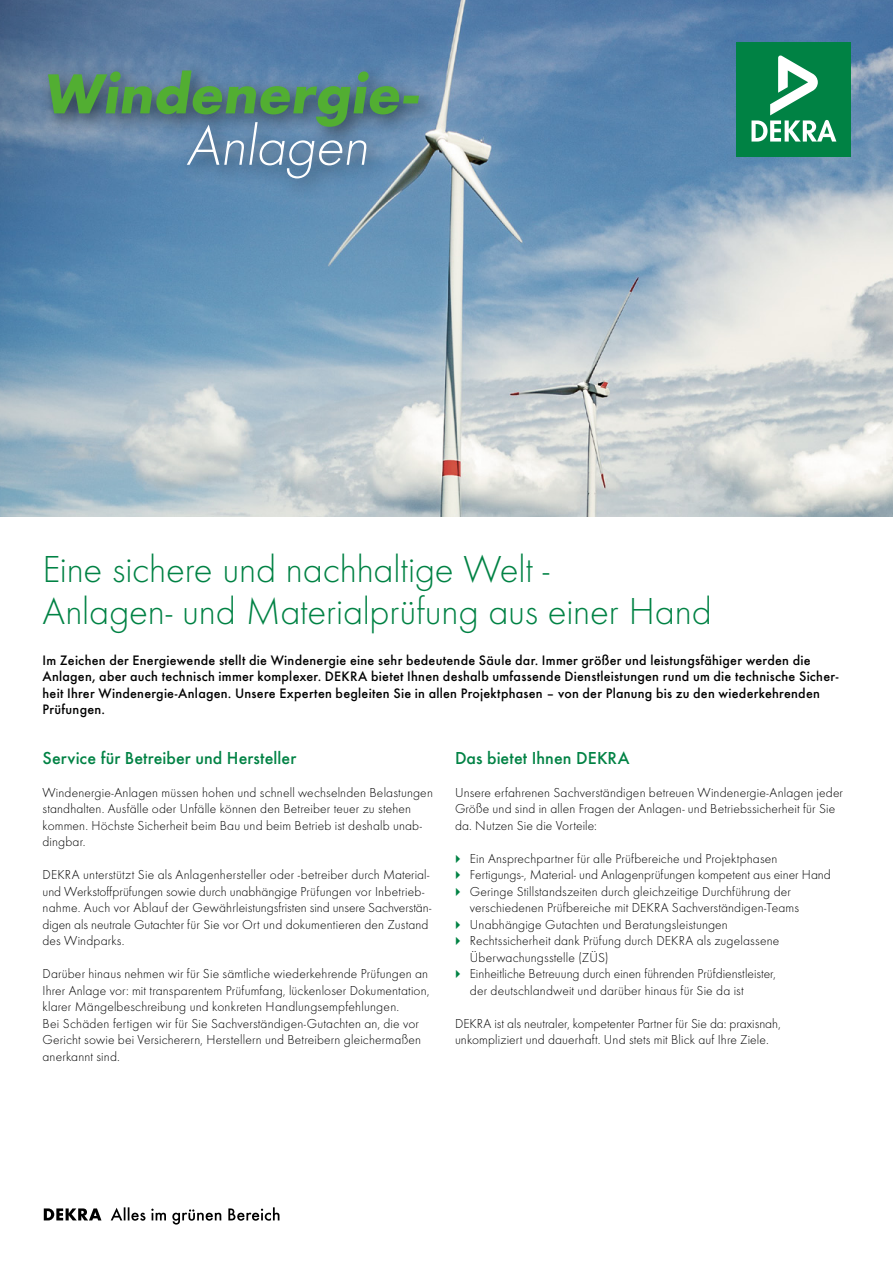
<style>
.page{position:relative;width:893px;height:1263px;background:#fff}
.page>*{position:absolute;margin:0;border:0;box-sizing:border-box;transform-origin:0 0}
.t1{font:700 58.5px "Futura";color:#52ae32}
.t2{font:300 58.5px "Futura";color:#fff}
.t3{font:300 39px/42px "Futura";letter-spacing:-.005em;color:#008244}
.t4{font:500 18px "Futura";letter-spacing:.005em;color:#008244}
.t5{font:500 14.25px/16.5px "Futura";letter-spacing:.015em;color:#000}
.t6{font:300 13.5px/16.5px "Futura";letter-spacing:.01em;color:#000}
</style>
<div class="page">
<img style="left:0;top:0;width:893px;height:516px">
<svg style="left:44px;top:1207px;width:235px;height:17px"></svg>
<div style="left:736px;top:43px;width:114px;height:114px;background:#008244"></div>
<svg style="left:751px;top:55px;width:85px;height:87px"></svg>
<div style="left:39px;top:61px;width:401px;height:88px;background:#000;opacity:.55"></div>
<div style="left:179px;top:114px;width:210px;height:86px;background:#000;opacity:.55"></div>
<h1 class="t1" style="left:43px;top:51px;width:386px">Windenergie-</h1>
<h1 class="t2" style="left:186px;top:108px;width:194px">Anlagen</h1>
<h2 class="t3" style="left:43px;top:547px;width:671px">Eine sichere und nachhaltige Welt -<br>Anlagen- und Materialprüfung aus einer Hand</h2>
<p class="t5" style="left:43px;top:650px;width:797px">Im Zeichen der Energiewende stellt die Windenergie eine sehr bedeutende Säule dar. Immer größer und leistungsfähiger werden die Anlagen, aber auch technisch immer komplexer. DEKRA bietet Ihnen deshalb umfassende Dienstleistungen rund um die technische Sicher&shy;heit Ihrer Windenergie-Anlagen. Unsere Experten begleiten Sie in allen Projektphasen – von der Planung bis zu den wiederkehrenden Prüfungen.</p>
<h3 class="t4" style="left:43px;top:744px;width:255px">Service für Betreiber und Hersteller</h3>
<p class="t6" style="left:43px;top:783px;width:392px">Windenergie-Anlagen müssen hohen und schnell wechselnden Belastungen standhalten. Ausfälle oder Unfälle können den Betreiber teuer zu stehen kommen. Höchste Sicherheit beim Bau und beim Betrieb ist deshalb unab&shy;dingbar.</p>
<p class="t6" style="left:43px;top:866px;width:390px">DEKRA unterstützt Sie als Anlagenhersteller oder -betreiber durch Material&shy;und Werkstoffprüfungen sowie durch unabhängige Prüfungen vor Inbetrieb&shy;nahme. Auch vor Ablauf der Gewährleistungsfristen sind unsere Sachverstän&shy;digen als neutrale Gutachter für Sie vor Ort und dokumentieren den Zustand des Windparks.</p>
<p class="t6" style="left:43px;top:965px;width:388px">Darüber hinaus nehmen wir für Sie sämtliche wiederkehrende Prüfungen an Ihrer Anlage vor: mit transparentem Prüfumfang, lückenloser Dokumentation, klarer Mängelbeschreibung und konkreten Handlungsempfehlungen.<br>Bei Schäden fertigen wir für Sie Sachverständigen-Gutachten an, die vor Gericht sowie bei Versicherern, Herstellern und Betreibern gleichermaßen anerkannt sind.</p>
<h3 class="t4" style="left:455px;top:744px;width:176px">Das bietet Ihnen DEKRA</h3>
<p class="t6" style="left:455px;top:783px;width:390px">Unsere erfahrenen Sachverständigen betreuen Windenergie-Anlagen jeder<br>Größe und sind in allen Fragen der Anlagen- und Betriebssicherheit für Sie da. Nutzen Sie die Vorteile:</p>
<p class="t6" style="left:470px;top:849px;width:362px">Ein Ansprechpartner für alle Prüfbereiche und Projektphasen Fertigungs-, Material- und Anlagenprüfungen kompetent aus einer Hand Geringe Stillstandszeiten durch gleichzeitige Durchführung der verschiedenen Prüfbereiche mit DEKRA Sachverständigen-Teams Unabhängige Gutachten und Beratungsleistungen<br>Rechtssicherheit dank Prüfung durch DEKRA als zugelassene Überwachungsstelle (ZÜS)<br>Einheitliche Betreuung durch einen führenden Prüfdienstleister,<br>der deutschlandweit und darüber hinaus für Sie da ist</p>
<p class="t6" style="left:455px;top:1014px;width:327px">DEKRA ist als neutraler, kompetenter Partner für Sie da: praxisnah, unkompliziert und dauerhaft. Und stets mit Blick auf Ihre Ziele.</p>
</div>
